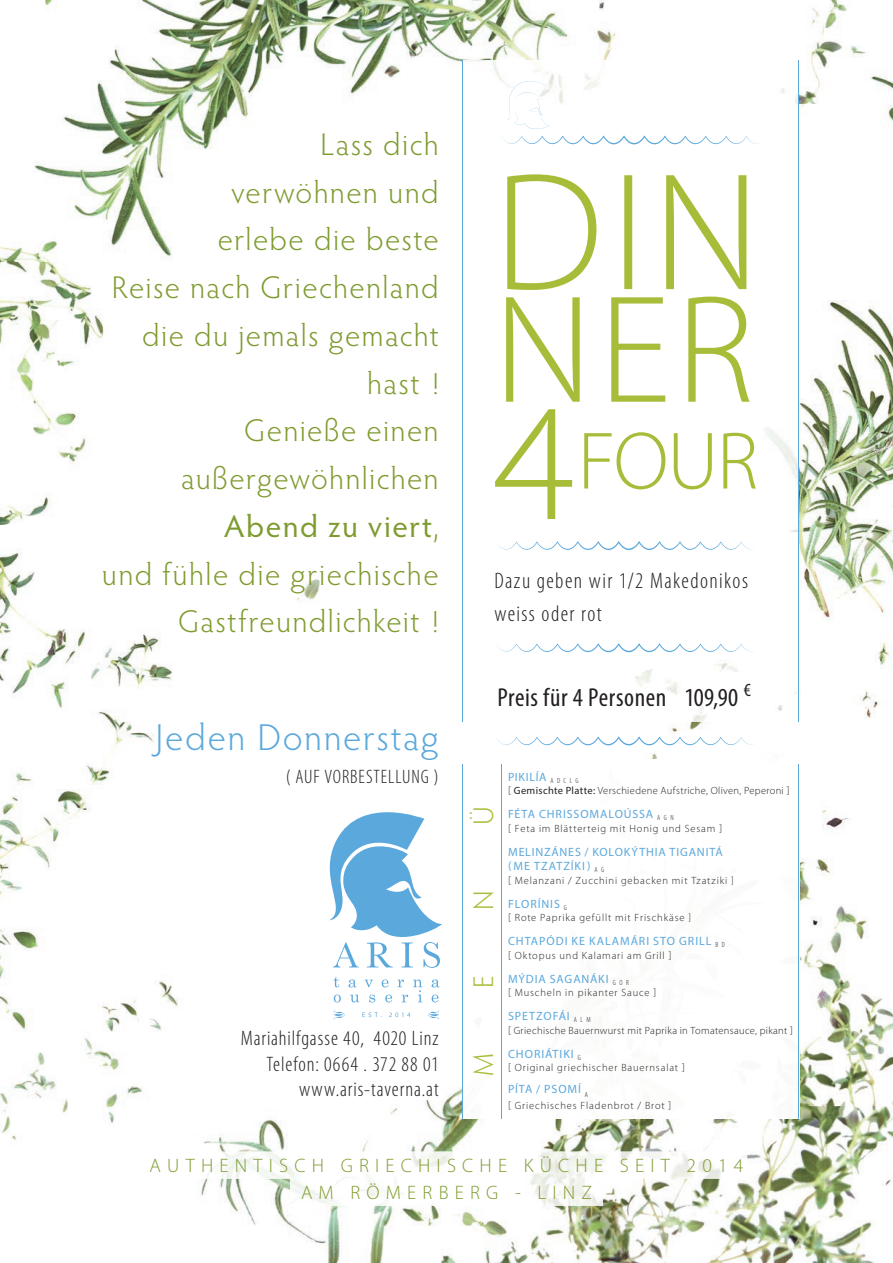
<style>
.page{position:relative;width:893px;height:1263px;background:#fff}
.page>*{position:absolute;margin:0;border:0;box-sizing:border-box;transform-origin:0 0}
.t1{font:300 37.5px "Hypatia Sans Pro";letter-spacing:.045em;color:#5ba8dc}
.t2{font:300 31.5px/47.7px "Hypatia Sans Pro";letter-spacing:.04em;color:#7e9b2f;text-align:right}
.t3{font:300 28.5px "Hypatia Sans Pro";color:#a7bd39}
.t4{font:condensed 26.1px "Myriad Pro";letter-spacing:.02em;color:#231f20}
.t5{font:300 condensed 22.5px/32.8px "Myriad Pro";letter-spacing:.06em;color:#231f20}
.t6{font:300 condensed 21px/25.2px "Myriad Pro";letter-spacing:.04em;color:#231f20;text-align:right}
.t7{font:300 19.5px/27px "Myriad Pro";color:#7e9b2f;text-align:center}
.t8{font:300 condensed 19.5px "Myriad Pro";letter-spacing:.045em;color:#231f20}
.t9{font:12px/14.4px "Myriad Pro";letter-spacing:.07em;color:#5ba8dc}
.t10{font:300 10.5px "Myriad Pro";letter-spacing:.075em;color:#231f20}
.t11{font:300 10.5px "Myriad Pro";letter-spacing:.03em;color:#231f20}
.s1{font-weight:400}
.s2{font-stretch:condensed}
</style>
<div class="page">
<img style="left:0;top:0;width:262px;height:1052px">
<img style="left:0;top:1052px;width:472px;height:211px">
<img style="left:262px;top:0;width:210px;height:97px">
<img style="left:297px;top:579px;width:23px;height:24px">
<img style="left:262px;top:976px;width:200px;height:77px">
<img style="left:472px;top:0;width:421px;height:105px">
<img style="left:546px;top:691px;width:333px;height:68px">
<img style="left:472px;top:1106px;width:421px;height:157px">
<img style="left:799px;top:105px;width:94px;height:562px">
<img style="left:800px;top:810px;width:93px;height:296px">
<img style="left:463px;top:60px;width:335px;height:662px">
<hr style="left:798px;top:60px;width:1px;height:662px;background:#5ba8dc">
<hr style="left:462px;top:60px;width:1px;height:662px;background:#5ba8dc">
<svg style="left:495px;top:409px;width:261px;height:110px"></svg>
<svg style="left:506px;top:297px;width:244px;height:105px"></svg>
<svg style="left:507px;top:174px;width:239px;height:116px"></svg>
<svg style="left:507px;top:81px;width:42px;height:48px"></svg>
<svg style="left:500px;top:136px;width:262px;height:8px"></svg>
<svg style="left:494px;top:541px;width:262px;height:9px"></svg>
<svg style="left:494px;top:643px;width:262px;height:9px"></svg>
<svg style="left:497px;top:737px;width:259px;height:8px"></svg>
<img style="left:155px;top:1078px;width:287px;height:21px">
<svg style="left:329px;top:812px;width:113px;height:156px"></svg>
<svg style="left:334px;top:977px;width:5px;height:10px"></svg>
<svg style="left:348px;top:979px;width:8px;height:8px"></svg>
<svg style="left:365px;top:980px;width:8px;height:7px"></svg>
<svg style="left:432px;top:979px;width:7px;height:8px"></svg>
<svg style="left:334px;top:994px;width:7px;height:8px"></svg>
<svg style="left:350px;top:995px;width:9px;height:7px"></svg>
<svg style="left:369px;top:995px;width:6px;height:7px"></svg>
<svg style="left:382px;top:979px;width:40px;height:23px"></svg>
<svg style="left:432px;top:994px;width:7px;height:8px"></svg>
<svg style="left:333px;top:1011px;width:12px;height:8px"></svg>
<svg style="left:362px;top:1012px;width:20px;height:5px"></svg>
<svg style="left:389px;top:1012px;width:21px;height:5px"></svg>
<svg style="left:428px;top:1010px;width:11px;height:9px"></svg>
<img style="left:463px;top:1052px;width:335px;height:66px">
<hr style="left:462px;top:764px;width:1px;height:354px;background:#5ba8dc">
<hr style="left:798px;top:764px;width:1px;height:354px;background:#5ba8dc">
<hr style="left:501px;top:764px;width:1px;height:354px;background:#5ba8dc">
<img style="left:146px;top:1151px;width:601px;height:55px">
<h2 class="t2" style="left:102px;top:120px;width:338px">Lass dich<br>verwöhnen und<br>erlebe die beste<br>Reise nach Griechenland die du jemals gemacht hast !<br>Genieße einen außergewöhnlichen<br><span class="s1">Abend zu viert</span>,<br>und fühle die griechische<br>Gastfreundlichkeit !</h2>
<h1 class="t1" style="left:156px;top:713px;width:285px">Jeden Donnerstag</h1>
<h3 class="t8" style="left:286px;top:765px;width:154px">( AUF VORBESTELLUNG )</h3>
<h3 class="t6" style="left:241px;top:1026px;width:199px">Mariahilfgasse 40, 4020 Linz<br>Telefon: 0664 . 372 88 01 www.aris-taverna.at</h3>
<h3 class="t5" style="left:494px;top:564px;width:255px">Dazu geben wir 1/2 Makedonikos weiss oder rot</h3>
<h3 class="t4" style="left:497px;top:682px;width:255px">Preis für 4 Personen 109,90 <sup>€</sup></h3>
<h3 class="t3" style="left:465px;top:825px;width:20px;rotate:-90deg">Ü</h3>
<h3 class="t3" style="left:465px;top:910px;width:21px;rotate:-90deg">N</h3>
<h3 class="t3" style="left:465px;top:987px;width:14px;rotate:-90deg">E</h3>
<h3 class="t3" style="left:465px;top:1076px;width:24px;rotate:-90deg">M</h3>
<p class="t9" style="left:508px;top:769px;width:72px">PIKILÍA <sub>A</sub> <sub>D</sub> <sub>C</sub> <sub>L</sub> <sub>G</sub></p>
<p class="t11" style="left:508px;top:784px;width:283px">[ <span class="s1">Gemischte Platte:</span> Verschiedene Aufstriche, Oliven, Peperoni ]</p>
<p class="t9" style="left:508px;top:807px;width:167px">FÉTA CHRISSOMALOÚSSA <sub>A</sub> <sub>G</sub> <sub>N</sub></p>
<p class="t10" style="left:508px;top:822px;width:215px">[ Feta im Blätterteig mit Honig und Sesam ]</p>
<p class="t9" style="left:508px;top:844px;width:216px">MELINZÁNES / KOLOKÝTHIA TIGANITÁ (ME TZATZÍKI) <sub>A</sub> <sub>G</sub></p>
<p class="t10" style="left:508px;top:874px;width:227px">[ Melanzani / Zucchini gebacken mit Tzatziki <span class="s2">]</span></p>
<p class="t9" style="left:508px;top:896px;width:60px">FLORÍNIS <sub>G</sub></p>
<p class="t10" style="left:508px;top:911px;width:184px">[ Rote Paprika gefüllt mit Frischkäse <span class="s2">]</span></p>
<p class="t9" style="left:508px;top:934px;width:218px">CHTAPÓDI KE KALAMÁRI STO GRILL <sub>B</sub> <sub>D</sub></p>
<p class="t10" style="left:508px;top:949px;width:165px">[ Oktopus und Kalamari am Grill ]</p>
<p class="t9" style="left:508px;top:971px;width:122px">MÝDIA SAGANÁKI <sub>G</sub> <sub>O</sub> <sub>R</sub></p>
<p class="t10" style="left:508px;top:986px;width:150px">[ Muscheln in pikanter Sauce ]</p>
<p class="t9" style="left:508px;top:1009px;width:84px">SPETZOFÁI <sub>A</sub> <sub>L</sub> <sub>M</sub></p>
<p class="t11" style="left:508px;top:1024px;width:286px">[ Griechische Bauernwurst mit Paprika in Tomatensauce, pikant ]</p>
<p class="t9" style="left:508px;top:1046px;width:74px">CHORIÁTIKI <sub>G</sub></p>
<p class="t10" style="left:508px;top:1061px;width:178px">[ Original griechischer Bauernsalat ]</p>
<p class="t9" style="left:508px;top:1082px;width:81px">PÍTA / PSOMÍ <sub>A</sub></p>
<p class="t10" style="left:508px;top:1099px;width:165px">[ Griechisches Fladenbrot / Brot ]</p>
<h3 class="t7" style="left:150px;top:1151px;width:595px">A U T H E N T I S C H G R I E C H I S C H E K Ü C H E S E I T 2 0 1 4<br>A M R Ö M E R B E R G - L I N Z</h3>
</div>
